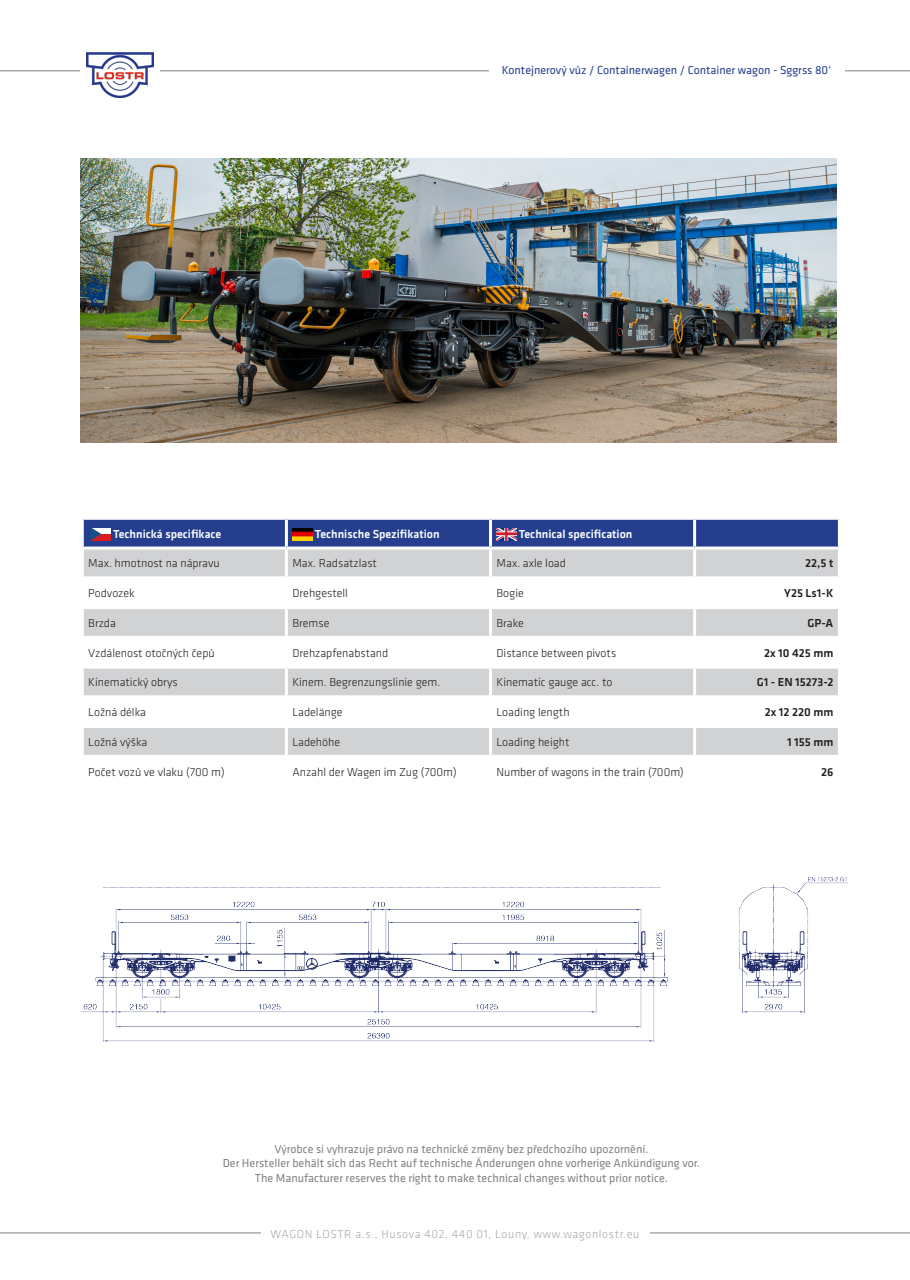
<style>
.page{position:relative;width:910px;height:1280px;background:#fff}
.page>*{position:absolute;margin:0;border:0;box-sizing:border-box;transform-origin:0 0}
.t1{font:300 12px "Klavika";color:#231f20}
.t2{font:12px "Klavika";color:#808285}
.t3{font:500 12px "Klavika";color:#fff}
.t4{font:500 12px "Klavika";color:#231f20}
.t5{font:12px "Klavika";color:#253f8e}
.t6{font:300 12px "Klavika";letter-spacing:.05em;color:#a8a9ad}
</style>
<div class="page">
<div style="left:84px;top:520px;width:754px;height:26px;background:#253f8e"></div>
<svg style="left:84px;top:549px;width:754px;height:87px;fill:#d1d2d4"></svg>
<div style="left:84px;top:728px;width:754px;height:27px;background:#d1d2d4"></div>
<div style="left:84px;top:669px;width:754px;height:26px;background:#d1d2d4"></div>
<hr style="left:285px;top:520px;width:3px;height:26px;background:#fff">
<hr style="left:489px;top:520px;width:3px;height:26px;background:#fff">
<hr style="left:693px;top:520px;width:3px;height:26px;background:#fff">
<hr style="left:285px;top:549px;width:3px;height:27px;background:#fff">
<hr style="left:489px;top:549px;width:3px;height:27px;background:#fff">
<hr style="left:693px;top:549px;width:3px;height:27px;background:#fff">
<hr style="left:81px;top:576px;width:205px;height:3px;background:#fff">
<hr style="left:286px;top:576px;width:204px;height:3px;background:#fff">
<hr style="left:285px;top:579px;width:3px;height:27px;background:#fff">
<hr style="left:490px;top:576px;width:205px;height:3px;background:#fff">
<hr style="left:489px;top:579px;width:3px;height:27px;background:#fff">
<hr style="left:695px;top:576px;width:146px;height:3px;background:#fff">
<hr style="left:693px;top:579px;width:3px;height:27px;background:#fff">
<hr style="left:81px;top:606px;width:205px;height:3px;background:#fff">
<hr style="left:286px;top:606px;width:204px;height:3px;background:#fff">
<hr style="left:285px;top:609px;width:3px;height:27px;background:#fff">
<hr style="left:490px;top:606px;width:205px;height:3px;background:#fff">
<hr style="left:489px;top:609px;width:3px;height:27px;background:#fff">
<hr style="left:695px;top:606px;width:146px;height:3px;background:#fff">
<hr style="left:693px;top:609px;width:3px;height:27px;background:#fff">
<hr style="left:285px;top:669px;width:3px;height:26px;background:#fff">
<hr style="left:489px;top:669px;width:3px;height:26px;background:#fff">
<hr style="left:693px;top:669px;width:3px;height:26px;background:#fff">
<hr style="left:285px;top:728px;width:3px;height:27px;background:#fff">
<hr style="left:489px;top:728px;width:3px;height:27px;background:#fff">
<hr style="left:693px;top:728px;width:3px;height:27px;background:#fff">
<img style="left:91px;top:528px;width:20px;height:12px">
<img style="left:292px;top:528px;width:20px;height:12px">
<img style="left:496px;top:528px;width:20px;height:12px">
<img style="left:81px;top:877px;width:767px;height:165px">
<hr style="left:0;top:70px;width:910px;height:1px;background:#a8a9ad">
<div style="left:489px;top:65px;width:355px;height:28px;background:#fff"></div>
<img style="left:81px;top:158px;width:756px;height:285px">
<div style="left:81px;top:45px;width:79px;height:57px;background:#fff"></div>
<img style="left:87px;top:52px;width:67px;height:46px">
<hr style="left:0;top:1232px;width:910px;height:2px;background:#a8a9ad">
<div style="left:261px;top:1216px;width:388px;height:34px;background:#fff"></div>
<p class="t5" style="left:502px;top:64px;width:331px">Kontejnerový vůz / Containerwagen / Container wagon - Sggrss 80‘</p>
<p class="t3" style="left:113px;top:528px;width:110px">Technická specifikace</p>
<p class="t3" style="left:315px;top:528px;width:126px">Technische Spezifikation</p>
<p class="t3" style="left:519px;top:528px;width:115px">Technical specification</p>
<p class="t1" style="left:88px;top:557px;width:133px">Max. hmotnost na nápravu</p>
<p class="t1" style="left:292px;top:557px;width:86px">Max. Radsatzlast</p>
<p class="t1" style="left:496px;top:557px;width:71px">Max. axle load</p>
<p class="t4" style="left:805px;top:557px;width:30px">22,5 t</p>
<p class="t1" style="left:88px;top:587px;width:48px">Podvozek</p>
<p class="t1" style="left:292px;top:587px;width:57px">Drehgestell</p>
<p class="t1" style="left:496px;top:587px;width:29px">Bogie</p>
<p class="t4" style="left:784px;top:587px;width:51px">Y25 Ls1-K</p>
<p class="t1" style="left:88px;top:616px;width:29px">Brzda</p>
<p class="t1" style="left:292px;top:616px;width:39px">Bremse</p>
<p class="t1" style="left:496px;top:616px;width:29px">Brake</p>
<p class="t4" style="left:808px;top:616px;width:27px">GP-A</p>
<p class="t1" style="left:88px;top:646px;width:128px">Vzdálenost otočných čepů</p>
<p class="t1" style="left:292px;top:646px;width:97px">Drehzapfenabstand</p>
<p class="t1" style="left:496px;top:646px;width:121px">Distance between pivots</p>
<p class="t4" style="left:764px;top:646px;width:71px">2x 10 425 mm</p>
<p class="t1" style="left:88px;top:676px;width:91px">Kinematický obrys</p>
<p class="t1" style="left:292px;top:676px;width:149px">Kinem. Begrenzungslinie gem.</p>
<p class="t1" style="left:496px;top:676px;width:118px">Kinematic gauge acc. to</p>
<p class="t4" style="left:757px;top:676px;width:78px">G1 - EN 15273-2</p>
<p class="t1" style="left:88px;top:706px;width:59px">Ložná délka</p>
<p class="t1" style="left:292px;top:706px;width:52px">Ladelänge</p>
<p class="t1" style="left:496px;top:706px;width:75px">Loading length</p>
<p class="t4" style="left:765px;top:706px;width:70px">2x 12 220 mm</p>
<p class="t1" style="left:88px;top:735px;width:61px">Ložná výška</p>
<p class="t1" style="left:292px;top:735px;width:49px">Ladehöhe</p>
<p class="t1" style="left:496px;top:735px;width:75px">Loading height</p>
<p class="t4" style="left:787px;top:735px;width:48px">1 155 mm</p>
<p class="t1" style="left:88px;top:765px;width:138px">Počet vozů ve vlaku (700 m)</p>
<p class="t1" style="left:292px;top:765px;width:166px">Anzahl der Wagen im Zug (700m)</p>
<p class="t1" style="left:496px;top:765px;width:189px">Number of wagons in the train (700m)</p>
<p class="t4" style="left:821px;top:765px;width:14px">26</p>
<p class="t2" style="left:274px;top:1142px;width:376px">Výrobce si vyhrazuje právo na technické změny bez předchozího upozornění.</p>
<p class="t2" style="left:223px;top:1157px;width:479px">Der Hersteller behält sich das Recht auf technische Änderungen ohne vorherige Ankündigung vor.</p>
<p class="t2" style="left:255px;top:1171px;width:414px">The Manufacturer reserves the right to make technical changes without prior notice.</p>
<p class="t6" style="left:271px;top:1227px;width:370px">WAGON LOSTR a.s., Husova 402, 440 01, Louny, www.wagonlostr.eu</p>
</div>
